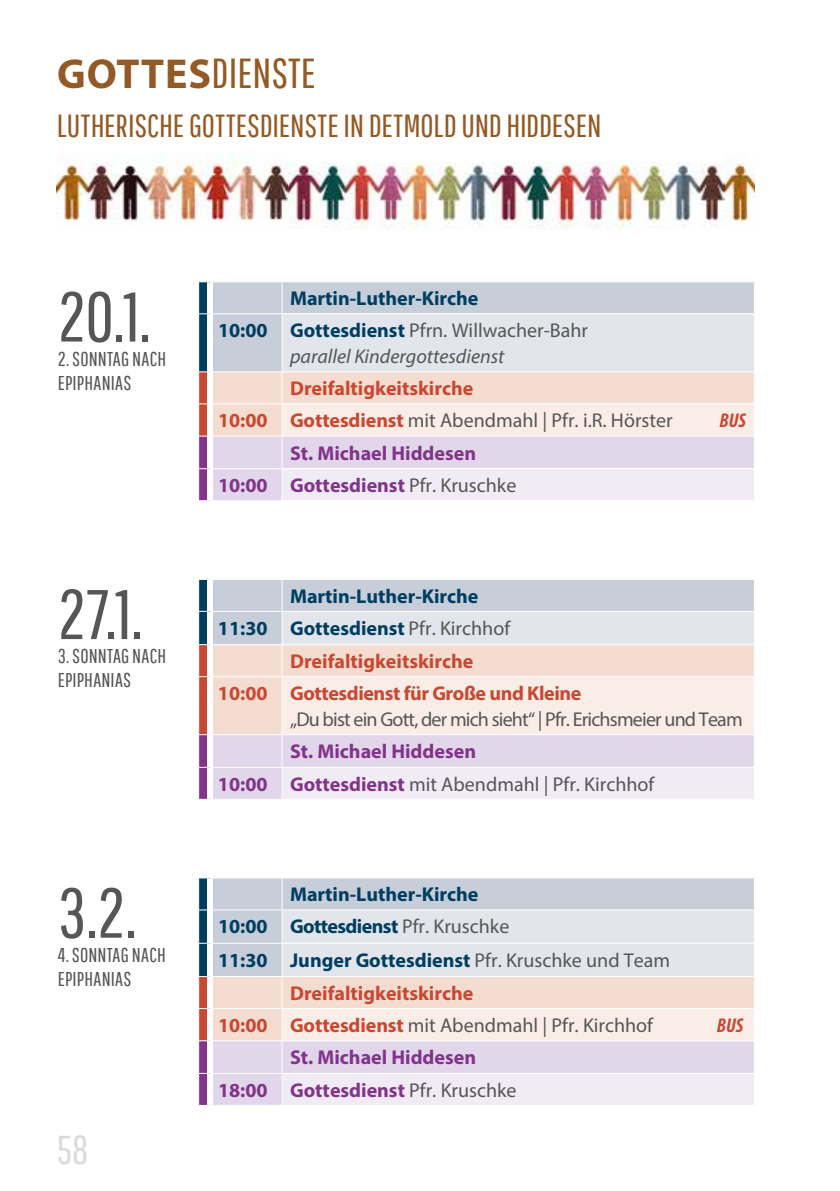
<style>
.page{position:relative;width:840px;height:1191px;background:#fff}
.page>*{position:absolute;margin:0;border:0;box-sizing:border-box;transform-origin:0 0}
.t1{font:70px "Pathway Gothic One";color:#565655}
.t2{font:42px "Pathway Gothic One";color:#945a25}
.t3{font:40.2px "Pathway Gothic One";color:#d9dada}
.t4{font:32px "Pathway Gothic One";letter-spacing:-.005em;color:#945a25}
.t5{font:700 20px/32px "Myriad Pro";color:#003e60}
.t6{font:700 20px/32.6px "Myriad Pro";color:#82348b}
.t7{font:700 20px/32px "Myriad Pro";color:#c94831}
.t8{font:20px/24px "Pathway Gothic One";letter-spacing:.015em;color:#565655}
.t9{font:20px "Myriad Pro";letter-spacing:-.04em;color:#565655}
.t10{font:20px "Myriad Pro";color:#565655}
.t11{font:700 20px "Myriad Pro";letter-spacing:-.02em;color:#c94831}
.t12{font:700 20px "Myriad Pro";letter-spacing:-.03em;color:#003e60}
.t13{font:italic 20px "Myriad Pro";color:#565655}
.t14{font:italic 700 condensed 20px "Myriad Pro";color:#c94831}
.s1{font-family:"Myriad Pro";font-weight:700}
.s2{font-weight:400;color:#565655}
.s3{font-weight:700;color:#c94831}
</style>
<div class="page">
<img style="left:57px;top:153px;width:231px;height:68px">
<img style="left:724px;top:158px;width:30px;height:63px">
<img style="left:288px;top:163px;width:205px;height:66px">
<img style="left:493px;top:163px;width:231px;height:66px">
<svg style="left:198px;top:878px;width:556px;height:227px;background:#e5dee5"></svg>
<div style="left:207px;top:878px;width:6px;height:32px;background:#fff"></div>
<div style="left:207px;top:910px;width:6px;height:33px;background:#fff"></div>
<div style="left:207px;top:943px;width:6px;height:33px;background:#fff"></div>
<div style="left:207px;top:976px;width:6px;height:32px;background:#fff"></div>
<div style="left:207px;top:1008px;width:6px;height:32px;background:#fff"></div>
<div style="left:207px;top:1040px;width:6px;height:33px;background:#fff"></div>
<div style="left:207px;top:1073px;width:6px;height:32px;background:#fff"></div>
<hr style="left:282px;top:1040px;width:472px;height:1px;background:#fff">
<hr style="left:282px;top:1073px;width:472px;height:1px;background:#fff">
<svg style="left:198px;top:579px;width:556px;height:221px;background:#e6dde2"></svg>
<hr style="left:210px;top:799px;width:72px;height:1px;background:#fff">
<div style="left:207px;top:580px;width:6px;height:31px;background:#fff"></div>
<div style="left:207px;top:611px;width:6px;height:33px;background:#fff"></div>
<div style="left:207px;top:644px;width:6px;height:32px;background:#fff"></div>
<div style="left:207px;top:676px;width:6px;height:58px;background:#fff"></div>
<div style="left:207px;top:734px;width:6px;height:33px;background:#fff"></div>
<div style="left:207px;top:767px;width:6px;height:32px;background:#fff"></div>
<hr style="left:282px;top:734px;width:472px;height:1px;background:#fff">
<hr style="left:282px;top:767px;width:472px;height:1px;background:#fff">
<hr style="left:282px;top:799px;width:472px;height:1px;background:#fff">
<svg style="left:198px;top:281px;width:556px;height:220px;background:#e4dde3"></svg>
<hr style="left:210px;top:500px;width:72px;height:1px;background:#fff">
<div style="left:207px;top:282px;width:6px;height:32px;background:#fff"></div>
<div style="left:207px;top:314px;width:6px;height:58px;background:#fff"></div>
<div style="left:207px;top:372px;width:6px;height:32px;background:#fff"></div>
<div style="left:207px;top:404px;width:6px;height:32px;background:#fff"></div>
<div style="left:207px;top:436px;width:6px;height:33px;background:#fff"></div>
<div style="left:207px;top:469px;width:6px;height:31px;background:#fff"></div>
<hr style="left:282px;top:435px;width:472px;height:1px;background:#fff">
<hr style="left:282px;top:468px;width:472px;height:1px;background:#fff">
<hr style="left:282px;top:500px;width:472px;height:1px;background:#fff">
<h2 class="t2" style="left:57px;top:48px;width:260px"><span class="s1">GOTTES</span>DIENSTE</h2>
<h3 class="t4" style="left:57px;top:107px;width:546px">LUTHERISCHE GOTTESDIENSTE IN DETMOLD UND HIDDESEN</h3>
<h1 class="t1" style="left:58px;top:275px;width:94px">20.1.</h1>
<p class="t8" style="left:58px;top:346px;width:110px">2. SONNTAG NACH<br>EPIPHANIAS</p>
<p class="t5" style="left:218px;top:282px;width:371px;text-indent:72px">Martin-Luther-Kirche<br>10:00 Gottesdienst <span class="s2">Pfrn. Willwacher-Bahr</span></p>
<p class="t13" style="left:290px;top:344px;width:216px">parallel Kindergottesdienst</p>
<p class="t7" style="left:218px;top:372px;width:456px;text-indent:72px">Dreifaltigkeitskirche<br>10:00 Gottesdienst <span class="s2">mit Abendmahl | Pfr. i.R. Hörster</span></p>
<p class="t6" style="left:218px;top:436px;width:300px;text-indent:72px">St. Michael Hiddesen<br>10:00 Gottesdienst <span class="s2">Pfr. Kruschke</span></p>
<p class="t14" style="left:719px;top:408px;width:28px">BUS</p>
<h1 class="t1" style="left:58px;top:572px;width:86px">27.1.</h1>
<p class="t8" style="left:58px;top:643px;width:110px">3. SONNTAG NACH<br>EPIPHANIAS</p>
<h1 class="t1" style="left:58px;top:871px;width:80px">3.2.</h1>
<p class="t8" style="left:58px;top:942px;width:109px">4. SONNTAG NACH<br>EPIPHANIAS</p>
<h3 class="t3" style="left:57px;top:1125px;width:33px">58</h3>
<p class="t5" style="left:290px;top:579px;width:190px">Martin-Luther-Kirche</p>
<p class="t5" style="left:218px;top:611px;width:293px">11:30 Gottesdienst <span class="s2">Pfr. Kirchhof</span></p>
<p class="t7" style="left:290px;top:645px;width:185px">Dreifaltigkeitskirche</p>
<p class="t11" style="left:218px;top:680px;width:364px">10:00 Gottesdienst für Große und Kleine</p>
<p class="t9" style="left:290px;top:707px;width:454px">„Du bist ein Gott, der mich sieht“ | Pfr. Erichsmeier und Team</p>
<p class="t6" style="left:218px;top:734px;width:437px;text-indent:72px">St. Michael Hiddesen<br>10:00 Gottesdienst <span class="s2">mit Abendmahl | Pfr. Kirchhof</span></p>
<p class="t5" style="left:290px;top:878px;width:190px">Martin-Luther-Kirche</p>
<p class="t12" style="left:218px;top:913px;width:293px">10:00 Gottesdienst <span class="s2">Pfr. Kruschke</span></p>
<p class="t5" style="left:218px;top:943px;width:453px">11:30 Junger Gottesdienst <span class="s2">Pfr. Kruschke und Team</span></p>
<p class="t7" style="left:290px;top:976px;width:185px">Dreifaltigkeitskirche</p>
<p class="t10" style="left:218px;top:1013px;width:436px"><span class="s3">10:00 Gottesdienst</span> mit Abendmahl | Pfr. Kirchhof</p>
<p class="t14" style="left:716px;top:1013px;width:28px">BUS</p>
<p class="t6" style="left:218px;top:1040px;width:300px;text-indent:72px">St. Michael Hiddesen<br>18:00 Gottesdienst <span class="s2">Pfr. Kruschke</span></p>
</div>
